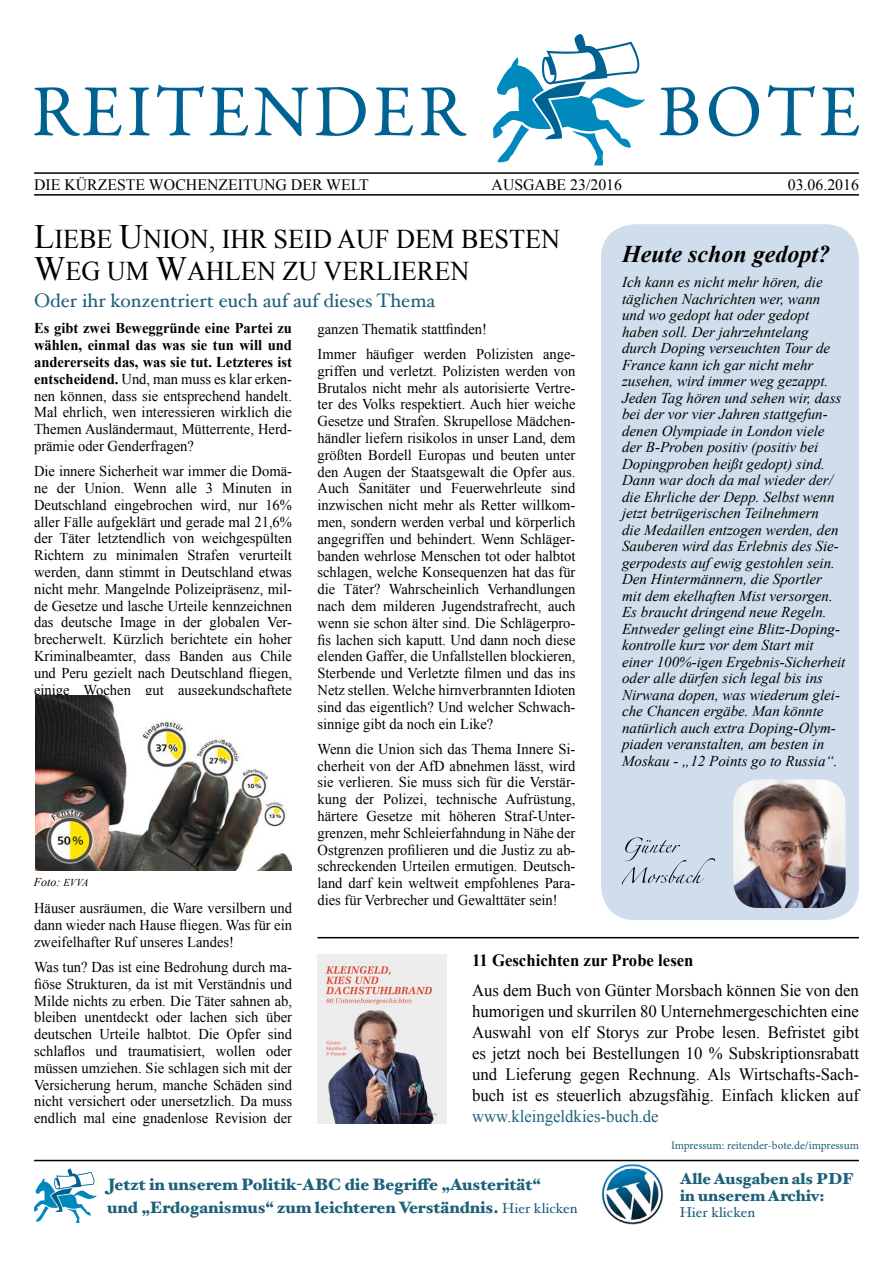
<style>
.page{position:relative;width:893px;height:1263px;background:#fff}
.page>*{position:absolute;margin:0;border:0;box-sizing:border-box;transform-origin:0 0}
.t1{font:27px/32px "Times New Roman";color:#000}
.t2{font:italic 700 24px "Times New Roman";color:#000}
.t3{font:19.5px "Hoefler Text";color:#1d607a}
.t4{font:17.25px/21px "Times New Roman";color:#000;text-align:justify}
.t5{font:700 17.25px "Times New Roman";color:#000}
.t6{font:17.25px "Times New Roman";color:#1d607a}
.t7{font:900 16.5px/22.2px "Hoefler Text";color:#1d607a}
.t8{font:15.9px "Times New Roman";color:#000}
.t9{font:900 15.9px/16.5px "Hoefler Text";color:#1d607a}
.t10{font:15px/16.8px "Times New Roman";color:#000;text-align:justify}
.t11{font:italic 15px/16.5px "Times New Roman";color:#000}
.t12{font:14.25px "Hoefler Text";color:#1d607a}
.t13{font:italic 12px "Times New Roman";color:#000}
.t14{font:11.4px "Minion Pro";letter-spacing:-.005em;color:#1d607a}
.s1{font-size:34.2px}
.s2{font-weight:700}
.s3{font-size:10.5px}
.s4{font-weight:400;font-size:14.25px}
</style>
<div class="page">
<div style="left:601px;top:224px;width:258px;height:696px;background:#cfddec;border-radius:34px"></div>
<svg style="left:493px;top:34px;width:152px;height:131px"></svg>
<svg style="left:34px;top:87px;width:88px;height:49px"></svg>
<svg style="left:129px;top:87px;width:21px;height:48px"></svg>
<svg style="left:157px;top:85px;width:47px;height:51px"></svg>
<svg style="left:210px;top:87px;width:38px;height:49px"></svg>
<svg style="left:254px;top:87px;width:54px;height:49px"></svg>
<svg style="left:316px;top:87px;width:50px;height:49px"></svg>
<svg style="left:374px;top:87px;width:39px;height:49px"></svg>
<svg style="left:421px;top:87px;width:46px;height:49px"></svg>
<svg style="left:660px;top:87px;width:38px;height:48px"></svg>
<svg style="left:709px;top:86px;width:50px;height:50px"></svg>
<svg style="left:768px;top:85px;width:91px;height:51px"></svg>
<hr style="left:34px;top:172px;width:825px;height:2px;background:#000">
<hr style="left:34px;top:1160px;width:825px;height:1px;background:#000">
<hr style="left:34px;top:194px;width:825px;height:2px;background:#000">
<img style="left:601px;top:1163px;width:63px;height:62px">
<img style="left:733px;top:779px;width:113px;height:129px">
<svg style="left:622px;top:837px;width:93px;height:48px"></svg>
<svg style="left:34px;top:1168px;width:63px;height:55px"></svg>
<img style="left:35px;top:695px;width:257px;height:176px">
<img style="left:318px;top:954px;width:129px;height:169px">
<hr style="left:317px;top:937px;width:542px;height:1px;background:#000">
<p class="t8" style="left:34px;top:174px;width:336px">DIE KÜRZESTE WOCHENZEITUNG DER WELT</p>
<p class="t8" style="left:492px;top:174px;width:132px">AUSGABE 23/2016</p>
<p class="t8" style="left:788px;top:174px;width:73px">03.06.2016</p>
<h1 class="t1" style="left:34px;top:222px;width:528px"><span class="s1">L</span>IEBE <span class="s1">U</span>NION, IHR SEID AUF DEM BESTEN<br><span class="s1">W</span>EG UM <span class="s1">W</span>AHLEN ZU VERLIEREN</h1>
<h2 class="t2" style="left:622px;top:237px;width:210px">Heute schon gedopt?</h2>
<p class="t11" style="left:622px;top:274px;width:225px">Ich kann es nicht mehr hören, die täglichen Nachrichten wer, wann und wo gedopt hat oder gedopt haben soll. Der jahrzehntelang durch Doping verseuchten Tour de France kann ich gar nicht mehr zusehen, wird immer weg gezappt.<br>Jeden Tag hören und sehen wir, dass bei der vor vier Jahren stattgefun&shy;denen Olympiade in London viele der B-Proben positiv (positiv bei Dopingproben heißt gedopt) sind.<br>Dann war doch da mal wieder der/ die Ehrliche der Depp. Selbst wenn jetzt betrügerischen Teilnehmern<br>die Medaillen entzogen werden, den Sauberen wird das Erlebnis des Sie&shy;gerpodests auf ewig gestohlen sein.<br>Den Hintermännern, die Sportler<br>mit dem ekelhaften Mist versorgen.<br>Es braucht dringend neue Regeln.<br>Entweder gelingt eine Blitz-Doping&shy;kontrolle kurz vor dem Start mit einer 100%-igen Ergebnis-Sicherheit oder alle dürfen sich legal bis ins Nirwana dopen, was wiederum glei&shy;che Chancen ergäbe. Man könnte natürlich auch extra Doping-Olym&shy;piaden veranstalten, am besten in Moskau - „12 Points go to Russia“.</p>
<h3 class="t3" style="left:34px;top:289px;width:403px">Oder ihr konzentriert euch auf auf dieses Thema</h3>
<p class="t10" style="left:317px;top:316px;width:259px;line-height:25.3px">ganzen Thematik stattfinden!<br>Immer häufiger werden Polizisten ange-</p>
<p class="t10" style="left:317px;top:362px;width:259px">griffen und verletzt. Polizisten werden von Brutalos nicht mehr als autorisierte Vertre&shy;ter des Volks respektiert. Auch hier weiche Gesetze und Strafen. Skrupellose Mädchen&shy;händler liefern risikolos in unser Land, dem größten Bordell Europas und beuten unter den Augen der Staatsgewalt die Opfer aus.<br>Auch Sanitäter und Feuerwehrleute sind inzwischen nicht mehr als Retter willkom&shy;men, sondern werden verbal und körperlich angegriffen und behindert. Wenn Schläger&shy;banden wehrlose Menschen tot oder halbtot schlagen, welche Konsequenzen hat das für die Täter? Wahrscheinlich Verhandlungen nach dem milderen Jugendstrafrecht, auch wenn sie schon älter sind. Die Schlägerpro&shy;fis lachen sich kaputt. Und dann noch diese elenden Gaffer, die Unfallstellen blockieren, Sterbende und Verletzte filmen und das ins Netz stellen. Welche hirnverbrannten Idioten sind das eigentlich? Und welcher Schwach&shy;sinnige gibt da noch ein Like?</p>
<p class="t10" style="left:317px;top:740px;width:259px">Wenn die Union sich das Thema Innere Si&shy;cherheit von der AfD abnehmen lässt, wird sie verlieren. Sie muss sich für die Verstär&shy;kung der Polizei, technische Aufrüstung, härtere Gesetze mit höheren Straf-Unter&shy;grenzen, mehr Schleierfahndung in Nähe der Ostgrenzen profilieren und die Justiz zu ab&shy;schreckenden Urteilen ermutigen. Deutsch&shy;land darf kein weltweit empfohlenes Para&shy;dies für Verbrecher und Gewalttäter sein!</p>
<p class="t10" style="left:34px;top:320px;width:259px"><span class="s2">Es gibt zwei Beweggründe eine Partei zu wählen, einmal das was sie tun will und andererseits das, was sie tut. Letzteres ist entscheidend.</span> Und, man muss es klar erken&shy;nen können, dass sie entsprechend handelt.<br>Mal ehrlich, wen interessieren wirklich die Themen Ausländermaut, Mütterrente, Herd&shy;prämie oder Genderfragen?</p>
<p class="t10" style="left:34px;top:463px;width:259px">Die innere Sicherheit war immer die Domä&shy;ne der Union. Wenn alle 3 Minuten in Deutschland eingebrochen wird, nur 16% aller Fälle aufgeklärt und gerade mal 21,6% der Täter letztendlich von weichgespülten Richtern zu minimalen Strafen verurteilt werden, dann stimmt in Deutschland etwas nicht mehr. Mangelnde Polizeipräsenz, mil&shy;de Gesetze und lasche Urteile kennzeichnen das deutsche Image in der globalen Ver&shy;brecherwelt. Kürzlich berichtete ein hoher Kriminalbeamter, dass Banden aus Chile und Peru gezielt nach Deutschland fliegen, einige Wochen gut ausgekundschaftete</p>
<p class="t13" style="left:34px;top:874px;width:56px">Foto: <span class="s3">EVVA</span></p>
<p class="t10" style="left:34px;top:899px;width:259px">Häuser ausräumen, die Ware versilbern und dann wieder nach Hause fliegen. Was für ein zweifelhafter Ruf unseres Landes!</p>
<p class="t10" style="left:34px;top:958px;width:259px">Was tun? Das ist eine Bedrohung durch ma&shy;fiöse Strukturen, da ist mit Verständnis und Milde nichts zu erben. Die Täter sahnen ab, bleiben unentdeckt oder lachen sich über deutschen Urteile halbtot. Die Opfer sind schlaflos und traumatisiert, wollen oder müssen umziehen. Sie schlagen sich mit der Versicherung herum, manche Schäden sind nicht versichert oder unersetzlich. Da muss endlich mal eine gnadenlose Revision der</p>
<p class="t5" style="left:472px;top:948px;width:223px">11 Geschichten zur Probe lesen</p>
<p class="t4" style="left:472px;top:979px;width:389px">Aus dem Buch von Günter Morsbach können Sie von den humorigen und skurrilen 80 Unternehmergeschichten eine Auswahl von elf Storys zur Probe lesen. Befristet gibt es jetzt noch bei Bestellungen 10 % Subskriptionsrabatt und Lieferung gegen Rechnung. Als Wirtschafts-Sach&shy;buch ist es steuerlich abzugsfähig. Einfach klicken auf</p>
<p class="t6" style="left:472px;top:1104px;width:188px">www.kleingeldkies-buch.de</p>
<p class="t7" style="left:107px;top:1173px;width:472px">Jetzt in unserem Politik-ABC die Begriffe „Austerität“<br>und „Erdoganismus“ zum leichteren Verständnis. <span class="s4">Hier klicken</span></p>
<p class="t14" style="left:671px;top:1138px;width:189px">Impressum: reitender-bote.de/impressum</p>
<p class="t9" style="left:680px;top:1171px;width:176px">Alle Ausgaben als PDF in unserem Archiv:</p>
<p class="t12" style="left:680px;top:1204px;width:77px">Hier klicken</p>
</div>
